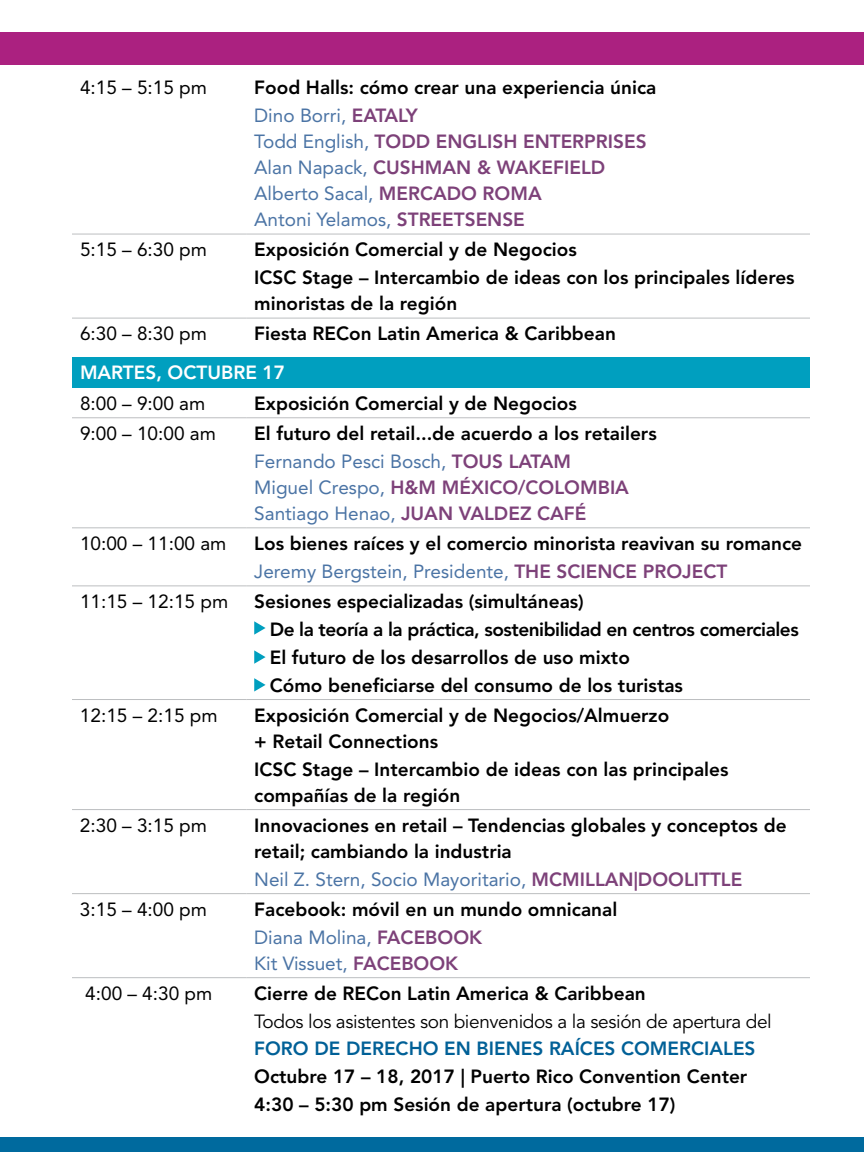
<style>
.page{position:relative;width:864px;height:1152px;background:#fff}
.page>*{position:absolute;margin:0;border:0;box-sizing:border-box;transform-origin:0 0}
.t1{font:800 19px/27.8px "Avenir";color:#000}
.t2{font:800 19px/26px "Avenir";color:#7d4179}
.t3{font:19px "Avenir";color:#000}
.t4{font:19px "Avenir";color:#4b74a5}
.t5{font:19px "Avenir";letter-spacing:-.02em;color:#000}
.t6{font:800 19px "Avenir";color:#006097}
.t7{font:800 19px "Avenir";color:#fff}
.s1{font-weight:400;color:#4b74a5}
.s2{color:#7d4179}
.s3{font-weight:800;color:#7d4179}
</style>
<div class="page">
<div style="left:0;top:1138px;width:864px;height:14px;background:#006a9e"></div>
<div style="left:0;top:32px;width:864px;height:33px;background:#ab2180"></div>
<div style="left:72px;top:357px;width:738px;height:31px;background:#009fbf"></div>
<hr style="left:72px;top:234px;width:174px;height:1px;background:#bcbec0">
<hr style="left:246px;top:234px;width:564px;height:1px;background:#bcbec0">
<hr style="left:72px;top:318px;width:174px;height:1px;background:#bcbec0">
<hr style="left:246px;top:318px;width:564px;height:1px;background:#bcbec0">
<hr style="left:72px;top:417px;width:174px;height:1px;background:#bcbec0">
<hr style="left:246px;top:417px;width:564px;height:1px;background:#bcbec0">
<hr style="left:72px;top:527px;width:174px;height:1px;background:#bcbec0">
<hr style="left:246px;top:527px;width:564px;height:1px;background:#bcbec0">
<hr style="left:72px;top:586px;width:174px;height:1px;background:#bcbec0">
<hr style="left:246px;top:586px;width:564px;height:1px;background:#bcbec0">
<hr style="left:72px;top:699px;width:174px;height:1px;background:#bcbec0">
<hr style="left:246px;top:699px;width:564px;height:1px;background:#bcbec0">
<hr style="left:72px;top:809px;width:174px;height:1px;background:#bcbec0">
<hr style="left:246px;top:809px;width:564px;height:1px;background:#bcbec0">
<hr style="left:72px;top:893px;width:174px;height:1px;background:#bcbec0">
<hr style="left:246px;top:893px;width:564px;height:1px;background:#bcbec0">
<hr style="left:72px;top:977px;width:174px;height:1px;background:#bcbec0">
<hr style="left:246px;top:977px;width:564px;height:1px;background:#bcbec0">
<svg style="left:254px;top:621px;width:12px;height:14px"></svg>
<svg style="left:254px;top:650px;width:12px;height:14px"></svg>
<svg style="left:254px;top:678px;width:12px;height:14px"></svg>
<p class="t3" style="left:80px;top:77px;width:129px">4:15 – 5:15 pm</p>
<p class="t1" style="left:254px;top:74px;width:404px">Food Halls: cómo crear una experiencia única<br><span class="s1">Dino Borri,</span> <span class="s2">EATALY</span></p>
<p class="t2" style="left:254px;top:128px;width:394px"><span class="s1">Todd English,</span> TODD ENGLISH ENTERPRISES<br><span class="s1">Alan Napack,</span> CUSHMAN &amp; WAKEFIELD<br><span class="s1">Alberto Sacal,</span> MERCADO ROMA<br><span class="s1">Antoni Yelamos,</span> STREETSENSE</p>
<p class="t3" style="left:80px;top:239px;width:129px">5:15 – 6:30 pm</p>
<p class="t1" style="left:254px;top:236px;width:542px">Exposición Comercial y de Negocios<br>ICSC Stage – Intercambio de ideas con los principales líderes</p>
<p class="t1" style="left:254px;top:290px;width:205px">minoristas de la región</p>
<p class="t3" style="left:80px;top:323px;width:129px">6:30 – 8:30 pm</p>
<p class="t1" style="left:254px;top:320px;width:363px">Fiesta RECon Latin America &amp; Caribbean</p>
<p class="t7" style="left:80px;top:362px;width:207px">MARTES, OCTUBRE 17</p>
<p class="t3" style="left:80px;top:392px;width:127px">8:00 – 9:00 am</p>
<p class="t1" style="left:254px;top:389px;width:324px">Exposición Comercial y de Negocios</p>
<p class="t3" style="left:80px;top:422px;width:137px">9:00 – 10:00 am</p>
<p class="t1" style="left:254px;top:420px;width:404px">El futuro del retail...de acuerdo a los retailers<br><span class="s1">Fernando Pesci Bosch,</span> <span class="s2">TOUS LATAM</span></p>
<p class="t2" style="left:254px;top:474px;width:376px"><span class="s1">Miguel Crespo,</span> H&amp;M MÉXICO/COLOMBIA<br><span class="s1">Santiago Henao,</span> JUAN VALDEZ CAFÉ</p>
<p class="t3" style="left:80px;top:532px;width:148px">10:00 – 11:00 am</p>
<p class="t1" style="left:254px;top:530px;width:549px">Los bienes raíces y el comercio minorista reavivan su romance<br><span class="s1">Jeremy Bergstein, Presidente,</span> <span class="s2">THE SCIENCE PROJECT</span></p>
<p class="t3" style="left:80px;top:590px;width:150px">11:15 – 12:15 pm</p>
<p class="t1" style="left:270px;top:588px;width:531px;text-indent:-15px">Sesiones especializadas (simultáneas)<br>De la teoría a la práctica, sostenibilidad en centros comerciales El futuro de los desarrollos de uso mixto<br>Cómo beneficiarse del consumo de los turistas</p>
<p class="t3" style="left:80px;top:704px;width:139px">12:15 – 2:15 pm</p>
<p class="t1" style="left:254px;top:702px;width:417px;line-height:26px">Exposición Comercial y de Negocios/Almuerzo + Retail Connections</p>
<p class="t1" style="left:254px;top:756px;width:476px;line-height:26px">ICSC Stage – Intercambio de ideas con las principales compañías de la región</p>
<p class="t3" style="left:80px;top:814px;width:129px">2:30 – 3:15 pm</p>
<p class="t1" style="left:254px;top:812px;width:534px;line-height:26px">Innovaciones en retail – Tendencias globales y conceptos de retail; cambiando la industria</p>
<p class="t4" style="left:254px;top:868px;width:490px">Neil Z. Stern, Socio Mayoritario, <span class="s3">MCMILLAN|DOOLITTLE</span></p>
<p class="t3" style="left:80px;top:898px;width:129px">3:15 – 4:00 pm</p>
<p class="t1" style="left:254px;top:895px;width:365px">Facebook: móvil en un mundo omnicanal<br><span class="s1">Diana Molina,</span> <span class="s2">FACEBOOK</span></p>
<p class="t4" style="left:254px;top:952px;width:206px">Kit Vissuet, <span class="s3">FACEBOOK</span></p>
<p class="t3" style="left:85px;top:982px;width:129px">4:00 – 4:30 pm</p>
<p class="t1" style="left:254px;top:979px;width:393px">Cierre de RECon Latin America &amp; Caribbean</p>
<p class="t5" style="left:254px;top:1010px;width:519px">Todos los asistentes son bienvenidos a la sesión de apertura del</p>
<p class="t6" style="left:254px;top:1038px;width:503px">FORO DE DERECHO EN BIENES RAÍCES COMERCIALES</p>
<p class="t1" style="left:254px;top:1063px;width:495px">Octubre 17 – 18, 2017 | Puerto Rico Convention Center<br>4:30 – 5:30 pm Sesión de apertura (octubre 17)</p>
</div>
